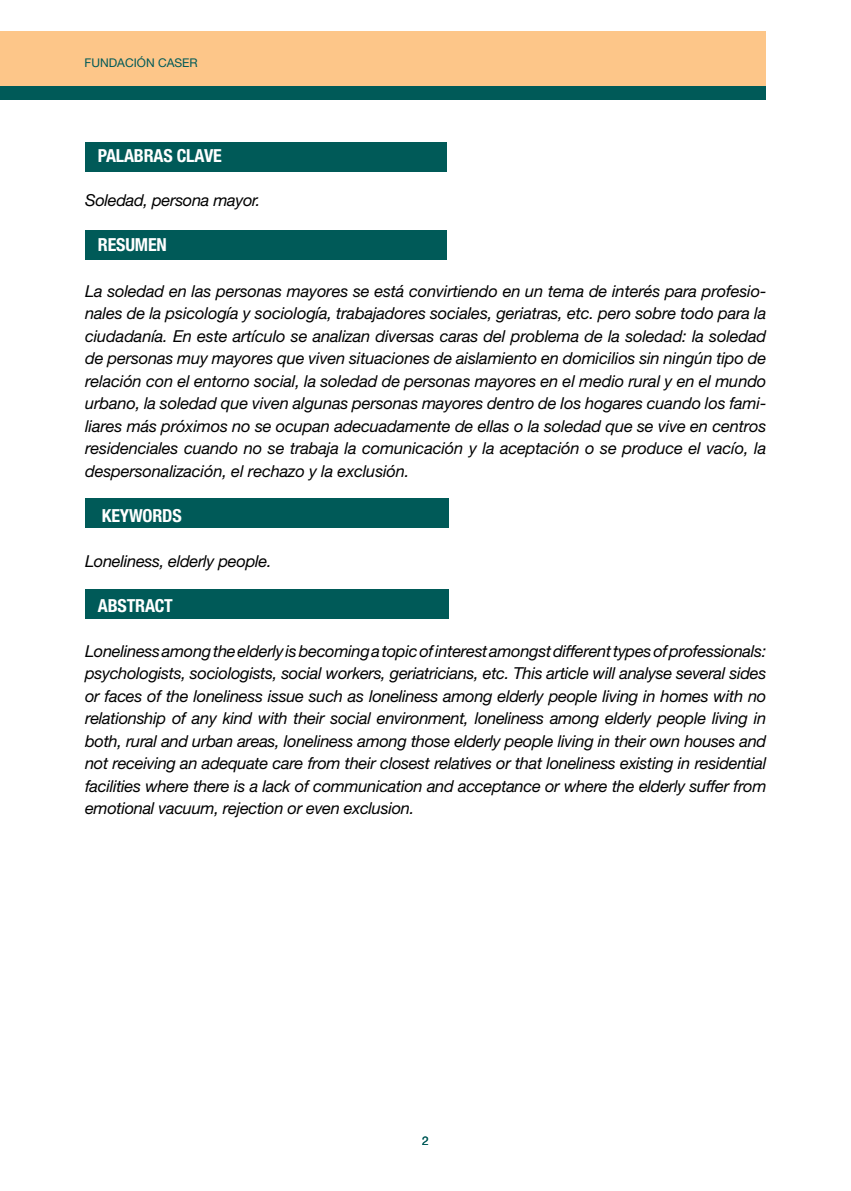
<style>
.page{position:relative;width:851px;height:1191px;background:#fff}
.page>*{position:absolute;margin:0;border:0;box-sizing:border-box;transform-origin:0 0}
.t1{font:700 condensed 18px "Helvetica Neue LT Std";letter-spacing:-.01em;color:#fff}
.t2{font:italic 16.5px/22.5px "Helvetica Neue LT Std";letter-spacing:-.02em;color:#000;text-align:justify}
.t3{font:12px "Helvetica Neue LT Std";color:#005a58}
</style>
<div class="page">
<div style="left:0;top:31px;width:765px;height:56px;background:#fdc689"></div>
<div style="left:0;top:87px;width:765px;height:13px;background:#005a58"></div>
<div style="left:85px;top:142px;width:361px;height:30px;background:#005a58"></div>
<div style="left:85px;top:230px;width:361px;height:29px;background:#005a58"></div>
<div style="left:85px;top:497px;width:363px;height:30px;background:#005a58"></div>
<div style="left:85px;top:589px;width:363px;height:30px;background:#005a58"></div>
<p class="t3" style="left:85px;top:56px;width:115px">FUNDACIÓN CASER</p>
<p class="t1" style="left:98px;top:144px;width:124px">PALABRAS CLAVE</p>
<p class="t2" style="left:85px;top:189px;width:177px">Soledad, persona mayor.</p>
<p class="t1" style="left:98px;top:234px;width:60px">RESUMEN</p>
<p class="t2" style="left:85px;top:279px;width:682px">La soledad en las personas mayores se está convirtiendo en un tema de interés para profesio&shy;nales de la psicología y sociología, trabajadores sociales, geriatras, etc. pero sobre todo para la ciudadanía. En este artículo se analizan diversas caras del problema de la soledad: la soledad de personas muy mayores que viven situaciones de aislamiento en domicilios sin ningún tipo de relación con el entorno social, la soledad de personas mayores en el medio rural y en el mundo urbano, la soledad que viven algunas personas mayores dentro de los hogares cuando los fami&shy;liares más próximos no se ocupan adecuadamente de ellas o la soledad que se vive en centros residenciales cuando no se trabaja la comunicación y la aceptación o se produce el vacío, la despersonalización, el rechazo y la exclusión.</p>
<p class="t1" style="left:102px;top:504px;width:81px">KEYWORDS</p>
<p class="t2" style="left:85px;top:549px;width:188px">Loneliness, elderly people.</p>
<p class="t1" style="left:98px;top:594px;width:11px">ABST</p>
<p class="t1" style="left:135px;top:594px;width:39px">RACT</p>
<p class="t2" style="left:85px;top:639px;width:682px">Loneliness among the elderly is becoming a topic of interest amongst different types of professionals: psychologists, sociologists, social workers, geriatricians, etc. This article will analyse several sides or faces of the loneliness issue such as loneliness among elderly people living in homes with no relationship of any kind with their social environment, loneliness among elderly people living in both, rural and urban areas, loneliness among those elderly people living in their own houses and not receiving an adequate care from their closest relatives or that loneliness existing in residential facilities where there is a lack of communication and acceptance or where the elderly suffer from emotional vacuum, rejection or even exclusion.</p>
<p class="t3" style="left:422px;top:1133px;width:8px">2</p>
</div>
